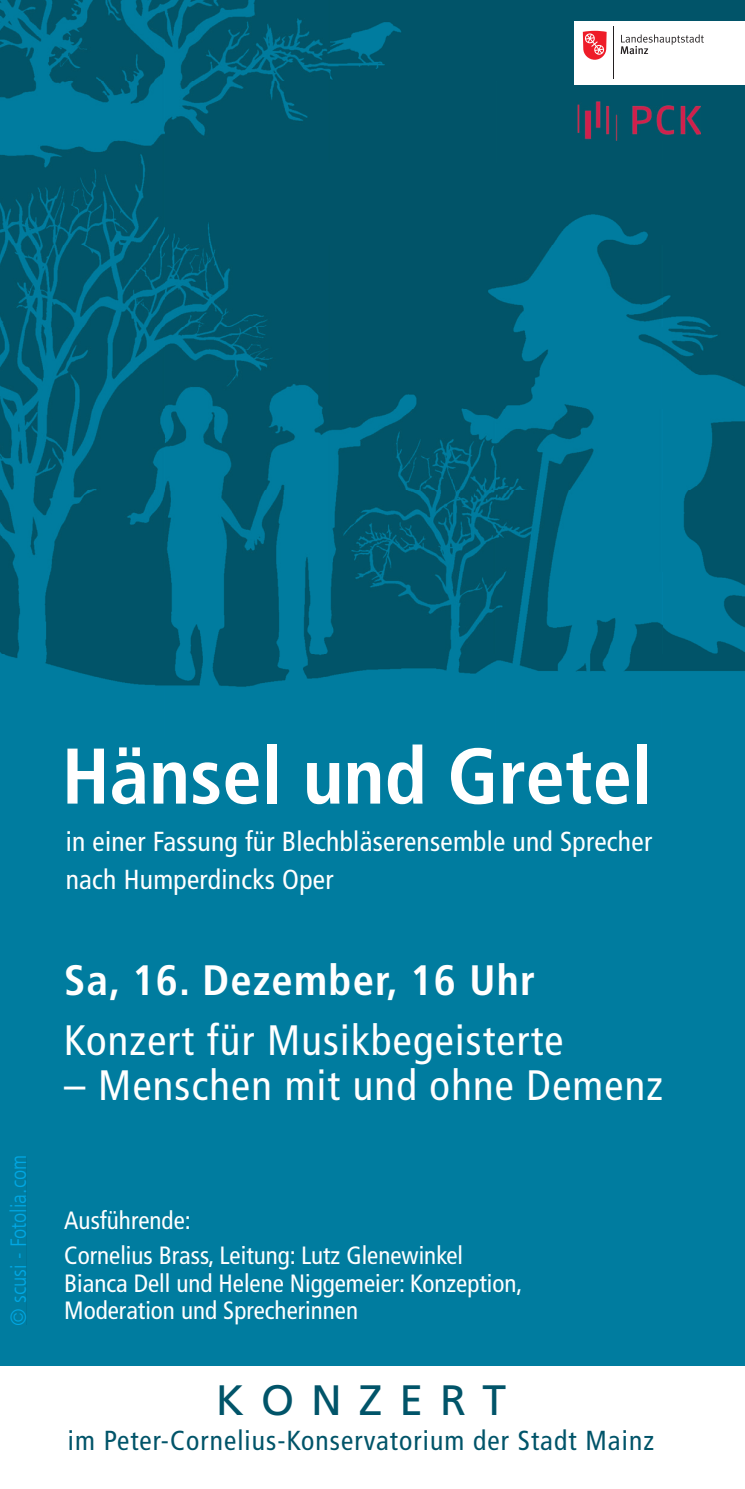
<style>
.page{position:relative;width:745px;height:1489px;background:#fff}
.page>*{position:absolute;margin:0;border:0;box-sizing:border-box;transform-origin:0 0}
.t1{font:700 condensed 78.75px "Frutiger LT Com";color:#fff}
.t2{font:condensed 42.5px "Frutiger LT Com";letter-spacing:.03em;color:#fff}
.t3{font:700 condensed 42.5px "Frutiger LT Com";letter-spacing:.03em;color:#fff}
.t4{font:42.5px "Frutiger LT Std";letter-spacing:.4em;color:#015469}
.t5{font:condensed 27.5px/37.5px "Frutiger LT Com";letter-spacing:.01em;color:#fff}
.t6{font:condensed 27.5px "Frutiger LT Com";letter-spacing:.04em;color:#015469}
.t7{font:condensed 25px/34.8px "Frutiger LT Com";color:#fff}
.t8{font:300 condensed 22px "Frutiger LT Com";color:#00a7e3}
</style>
<div class="page">
<div style="left:0;top:736px;width:744px;height:629px;background:#007c9f"></div>
<img style="left:0;top:0;width:744px;height:736px">
<img style="left:577px;top:102px;width:123px;height:38px">
<div style="left:9px;top:1156px;width:17px;height:168px;background:#007c9f"></div>
<div style="left:573px;top:21px;width:171px;height:64px;background:#fff"></div>
<svg style="left:620px;top:34px;width:83px;height:20px"></svg>
<hr style="left:613px;top:26px;width:1px;height:53px;background:#231f20">
<svg style="left:582px;top:31px;width:24px;height:29px"></svg>
<p class="t8" style="left:6px;top:1325px;width:172px;rotate:-90deg">© scusi - Fotolia.com</p>
<h1 class="t1" style="left:62px;top:729px;width:592px">Hänsel und Gretel</h1>
<p class="t5" style="left:66px;top:823px;width:587px">in einer Fassung für Blechbläserensemble und Sprecher nach Humperdincks Oper</p>
<h2 class="t3" style="left:64px;top:955px;width:472px">Sa, 16. Dezember, 16 Uhr</h2>
<h2 class="t2" style="left:64px;top:1015px;width:500px">Konzert für Musikbegeisterte</h2>
<h2 class="t2" style="left:64px;top:1060px;width:600px">– Menschen mit und ohne Demenz</h2>
<p class="t7" style="left:64px;top:1203px;width:400px">Ausführende:<br>Cornelius Brass, Leitung: Lutz Glenewinkel</p>
<p class="t7" style="left:64px;top:1269px;width:459px;line-height:27.5px">Bianca Dell und Helene Niggemeier: Konzeption,<br>Moderation und Sprecherinnen</p>
<h2 class="t4" style="left:215px;top:1374px;width:292px">KONZERT</h2>
<p class="t6" style="left:68px;top:1424px;width:587px">im Peter-Cornelius-Konservatorium der Stadt Mainz</p>
</div>
